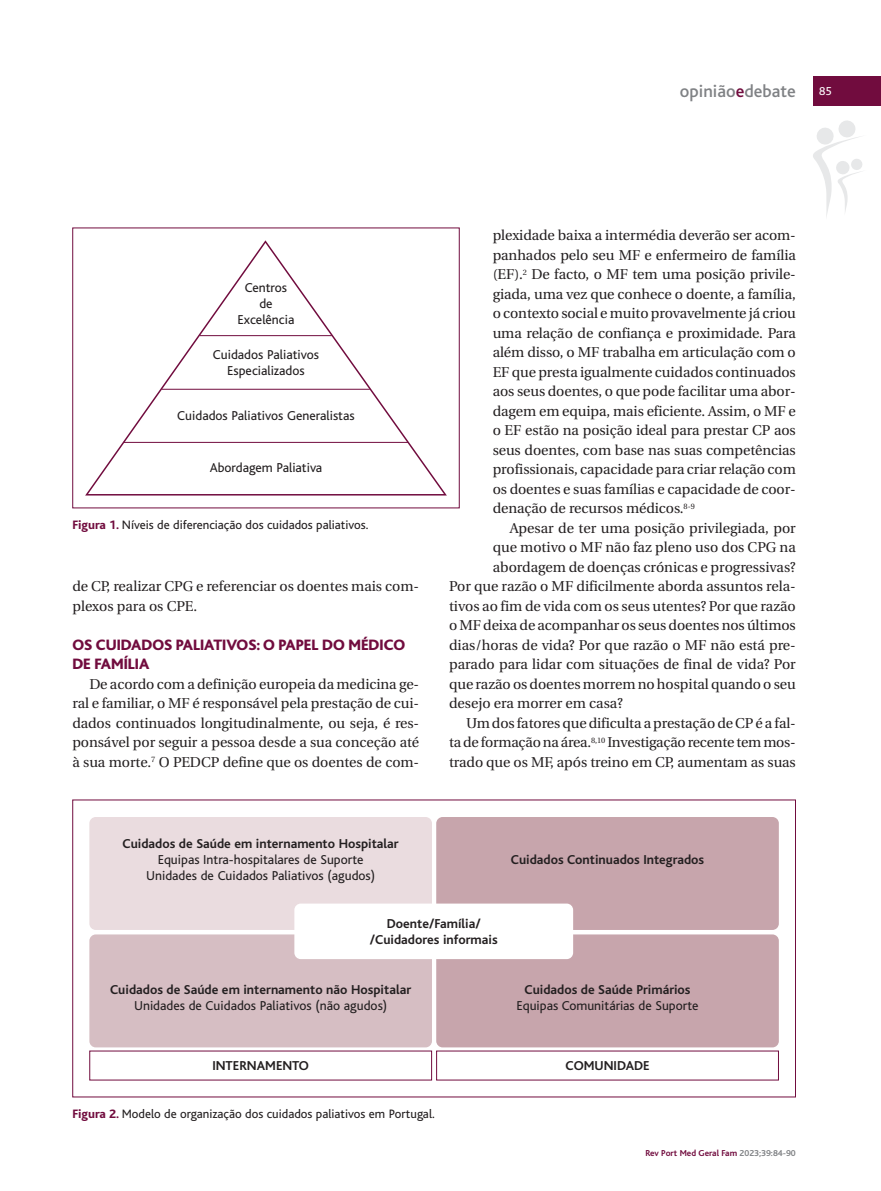
<style>
.page{position:relative;width:881px;height:1191px;background:#fff}
.page>*{position:absolute;margin:0;border:0;box-sizing:border-box;transform-origin:0 0}
.t1{font:500 18px "Bliss";color:#808285}
.t2{font:800 15.75px/19.5px "Bliss";color:#710c3e}
.t3{font:14.25px/19.5px "Utopia";letter-spacing:-.005em;color:#231f20;text-align:justify}
.t4{font:13.5px/16.2px "Bliss";color:#231f20;text-align:center}
.t5{font:700 13.5px/16.2px "Bliss";color:#231f20;text-align:center}
.t6{font:12.75px "Bliss";color:#231f20}
.t7{font:12px "Bliss";color:#fff}
.t8{font:700 9px "Bliss";color:#710c3e}
.s1{color:#710c3e}
.s2{font-weight:800;color:#710c3e}
.s3{color:#808285}
</style>
<div class="page">
<svg style="left:813px;top:120px;width:49px;height:97px"></svg>
<div style="left:812px;top:77px;width:68px;height:29px;background:#710c3e"></div>
<svg style="left:85px;top:240px;width:361px;height:255px"></svg>
<hr style="left:200px;top:335px;width:131px;height:1px;background:#710c3e">
<hr style="left:161px;top:389px;width:208px;height:1px;background:#710c3e">
<hr style="left:124px;top:442px;width:284px;height:1px;background:#710c3e">
<div style="left:89px;top:817px;width:343px;height:113px;background:#eadcdf;border-radius:6px"></div>
<div style="left:89px;top:934px;width:343px;height:113px;background:#d6bec3;border-radius:6px"></div>
<div style="left:436px;top:934px;width:342px;height:113px;background:#c7a5ac;border-radius:6px"></div>
<div style="left:436px;top:817px;width:342px;height:113px;background:#c7a5ac;border-radius:6px"></div>
<div style="left:294px;top:903px;width:279px;height:56px;background:#fff;border-radius:6px"></div>
<p class="t1" style="left:679px;top:85px;width:117px">opinião<span class="s1">e</span>debate</p>
<p class="t7" style="left:819px;top:87px;width:14px">85</p>
<p class="t4" style="left:237px;top:280px;width:58px">Centros de<br>Excelência</p>
<p class="t4" style="left:213px;top:348px;width:108px">Cuidados Paliativos<br>Especializados</p>
<p class="t4" style="left:177px;top:409px;width:179px">Cuidados Paliativos Generalistas</p>
<p class="t4" style="left:209px;top:461px;width:114px">Abordagem Paliativa</p>
<p class="t6" style="left:72px;top:521px;width:297px"><span class="s2">Figura 1.</span> Níveis de diferenciação dos cuidados paliativos.</p>
<p class="t3" style="left:72px;top:578px;width:348px">de CP, realizar CPG e referenciar os doentes mais com&shy;plexos para os CPE.</p>
<p class="t2" style="left:72px;top:636px;width:334px">OS CUIDADOS PALIATIVOS: O PAPEL DO MÉDICO<br>DE FAMÍLIA</p>
<p class="t3" style="left:72px;top:675px;width:348px;text-indent:17px">De acordo com a definição europeia da medicina ge&shy;ral e familiar, o MF é responsável pela prestação de cui&shy;dados continuados longitudinalmente, ou seja, é res&shy;ponsável por seguir a pessoa desde a sua conceção até à sua morte.<sup>7</sup> O PEDCP define que os doentes de com-</p>
<p class="t3" style="left:492px;top:227px;width:304px">plexidade baixa a intermédia deverão ser acom&shy;panhados pelo seu MF e enfermeiro de família (EF).<sup>2</sup> De facto, o MF tem uma posição privile&shy;giada, uma vez que conhece o doente, a família, o contexto social e muito provavelmente já criou uma relação de confiança e proximidade. Para além disso, o MF trabalha em articulação com o EF que presta igualmente cuidados continuados aos seus doentes, o que pode facilitar uma abor&shy;dagem em equipa, mais eficiente. Assim, o MF e o EF estão na posição ideal para prestar CP aos seus doentes, com base nas suas competências profissionais, capacidade para criar relação com os doentes e suas famílias e capacidade de coor&shy;denação de recursos médicos.<sup>8-9</sup></p>
<p class="t3" style="left:509px;top:519px;width:287px">Apesar de ter uma posição privilegiada, por</p>
<p class="t3" style="left:492px;top:539px;width:304px">que motivo o MF não faz pleno uso dos CPG na</p>
<p class="t3" style="left:492px;top:558px;width:304px">abordagem de doenças crónicas e progressivas?</p>
<p class="t3" style="left:449px;top:578px;width:348px">Por que razão o MF dificilmente aborda assuntos rela-</p>
<p class="t3" style="left:449px;top:597px;width:348px">tivos ao fim de vida com os seus utentes? Por que razão</p>
<p class="t3" style="left:449px;top:617px;width:348px">o MF deixa de acompanhar os seus doentes nos últimos</p>
<p class="t3" style="left:449px;top:636px;width:348px">dias/horas de vida? Por que razão o MF não está pre-</p>
<p class="t3" style="left:449px;top:656px;width:348px">parado para lidar com situações de final de vida? Por</p>
<p class="t3" style="left:449px;top:675px;width:348px">que razão os doentes morrem no hospital quando o seu</p>
<p class="t3" style="left:449px;top:695px;width:175px">desejo era morrer em casa?</p>
<p class="t3" style="left:466px;top:714px;width:331px">Umdos fatoresquedificulta aprestaçãodeCPé a fal-</p>
<p class="t3" style="left:449px;top:734px;width:348px">tade formaçãona área.<sup>8,10</sup> Investigaçãorecente temmos-</p>
<p class="t3" style="left:449px;top:753px;width:348px">trado que os MF, após treino em CP, aumentam as suas</p>
<p class="t5" style="left:122px;top:837px;width:278px">Cuidados de Saúde em internamento Hospitalar</p>
<p class="t4" style="left:146px;top:853px;width:230px">Equipas Intra-hospitalares de Suporte<br>Unidades de Cuidados Paliativos (agudos)</p>
<p class="t5" style="left:510px;top:853px;width:195px">Cuidados Continuados Integrados</p>
<p class="t5" style="left:369px;top:916px;width:129px">Doente/Família/ /Cuidadores informais</p>
<p class="t5" style="left:110px;top:983px;width:302px">Cuidados de Saúde em internamento não Hospitalar</p>
<p class="t4" style="left:134px;top:999px;width:254px">Unidades de Cuidados Paliativos (não agudos)</p>
<p class="t5" style="left:524px;top:983px;width:167px">Cuidados de Saúde Primários</p>
<p class="t4" style="left:516px;top:999px;width:184px">Equipas Comunitárias de Suporte</p>
<p class="t5" style="left:212px;top:1058px;width:98px">INTERNAMENTO</p>
<p class="t5" style="left:565px;top:1058px;width:86px">COMUNIDADE</p>
<p class="t6" style="left:72px;top:1109px;width:364px"><span class="s2">Figura 2.</span> Modelo de organização dos cuidados paliativos em Portugal.</p>
<p class="t8" style="left:645px;top:1149px;width:152px">Rev Port Med Geral Fam <span class="s3">2023;39:84-90</span></p>
</div>
